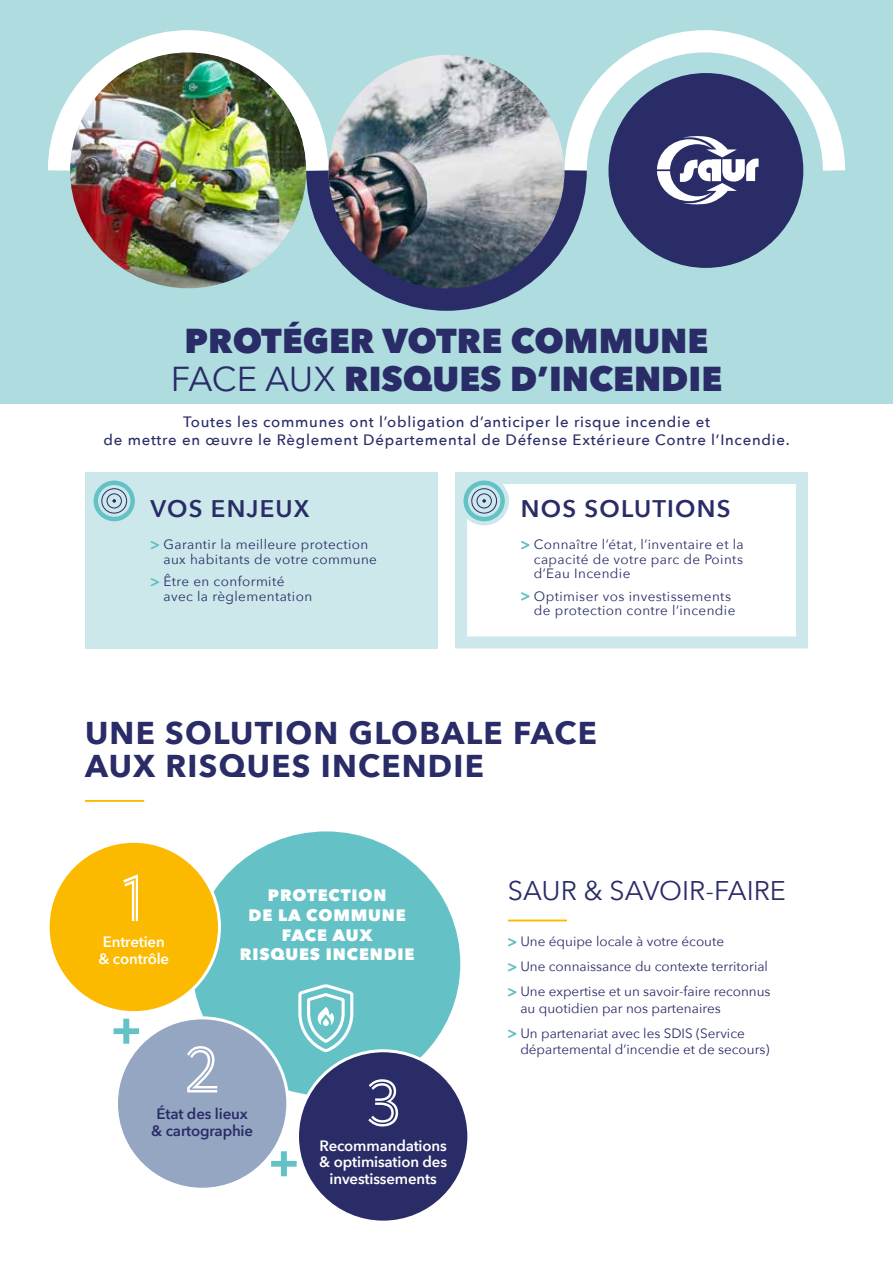
<style>
.page{position:relative;width:893px;height:1263px;background:#fff}
.page>*{position:absolute;margin:0;border:0;box-sizing:border-box;transform-origin:0 0}
.t1{font:800 34.5px/38px "Avenir Next";color:#292c67;text-align:center}
.t2{font:700 31.5px/33px "Avenir Next";letter-spacing:.04em;color:#292c67}
.t3{font:27px "Avenir Next";color:#292c67}
.t4{font:600 24px "Avenir Next";letter-spacing:.05em;color:#292c67}
.t5{font:800 16.5px/19.8px "Avenir Next";letter-spacing:.05em;color:#fff;text-align:center}
.t6{font:500 15px/18px "Avenir Next";letter-spacing:.05em;color:#292c67;text-align:center}
.t7{font:600 15px/16.5px "Avenir Next";letter-spacing:-.01em;color:#fff}
.t8{font:600 15px/16.5px "Avenir Next";letter-spacing:-.01em;color:#292c67;text-align:center}
.t9{font:13.5px/25px "Avenir Next";letter-spacing:.01em;color:#292c67}
.t10{font:13.5px/14.2px "Avenir Next";letter-spacing:.03em;color:#292c67}
.s1{font-weight:400}
</style>
<div class="page">
<div style="left:455px;top:472px;width:353px;height:176px;border:12px solid #cde8ea"></div>
<div style="left:0;top:0;width:893px;height:404px;background:#afdcdf"></div>
<hr style="left:508px;top:919px;width:59px;height:2px;background:#fbba00">
<svg style="left:508px;top:938px;width:9px;height:9px"></svg>
<svg style="left:508px;top:963px;width:9px;height:9px"></svg>
<svg style="left:508px;top:988px;width:9px;height:9px"></svg>
<svg style="left:508px;top:1029px;width:9px;height:9px"></svg>
<div style="left:85px;top:472px;width:353px;height:176px;background:#cde8ea"></div>
<hr style="left:85px;top:800px;width:59px;height:2px;background:#fbba00">
<svg style="left:459px;top:476px;width:50px;height:49px"></svg>
<div style="left:190px;top:829px;width:273px;height:269px;background:#64c2c7;border-radius:50%"></div>
<div style="left:94px;top:480px;width:41px;height:41px;border:4px solid #64c2c7;border-radius:50%"></div>
<div style="left:101px;top:488px;width:26px;height:26px;border:1px solid #292c67;border-radius:50%"></div>
<div style="left:107px;top:493px;width:15px;height:15px;border:1px solid #292c67;border-radius:50%"></div>
<svg style="left:112px;top:499px;width:4px;height:4px"></svg>
<div style="left:463px;top:480px;width:42px;height:41px;border:4px solid #64c2c7;border-radius:50%"></div>
<div style="left:471px;top:488px;width:26px;height:26px;border:1px solid #292c67;border-radius:50%"></div>
<div style="left:476px;top:493px;width:16px;height:15px;border:1px solid #292c67;border-radius:50%"></div>
<svg style="left:482px;top:499px;width:4px;height:4px"></svg>
<div style="left:48px;top:841px;width:171px;height:172px;background:#fbba00;border-radius:50%"></div>
<div style="left:116px;top:1018px;width:172px;height:171px;background:#94a6c2;border-radius:50%"></div>
<div style="left:297px;top:1051px;width:172px;height:171px;background:#292c67;border-radius:50%"></div>
<svg style="left:298px;top:984px;width:55px;height:68px"></svg>
<svg style="left:150px;top:541px;width:10px;height:9px"></svg>
<svg style="left:150px;top:578px;width:10px;height:9px"></svg>
<svg style="left:521px;top:541px;width:9px;height:9px"></svg>
<svg style="left:521px;top:592px;width:9px;height:9px"></svg>
<img style="left:340px;top:55px;width:213px;height:93px">
<img style="left:70px;top:52px;width:236px;height:236px;border-radius:118px">
<div style="left:609px;top:74px;width:194px;height:193px;background:#292c67;border-radius:50%"></div>
<svg style="left:553px;top:30px;width:293px;height:163px"></svg>
<img style="left:295px;top:148px;width:303px;height:163px">
<img style="left:47px;top:30px;width:293px;height:163px">
<svg style="left:657px;top:135px;width:102px;height:70px"></svg>
<svg style="left:123px;top:874px;width:15px;height:47px"></svg>
<svg style="left:187px;top:1046px;width:30px;height:46px"></svg>
<svg style="left:368px;top:1079px;width:30px;height:47px"></svg>
<svg style="left:114px;top:1019px;width:25px;height:25px"></svg>
<svg style="left:271px;top:1151px;width:26px;height:25px"></svg>
<h1 class="t1" style="left:171px;top:322px;width:553px">PROTÉGER VOTRE COMMUNE<br><span class="s1">FACE AUX</span> RISQUES D’INCENDIE</h1>
<p class="t6" style="left:104px;top:413px;width:688px">Toutes les communes ont l’obligation d’anticiper le risque incendie et<br>de mettre en œuvre le Règlement Départemental de Défense Extérieure Contre l’Incendie.</p>
<h3 class="t4" style="left:151px;top:488px;width:161px">VOS ENJEUX</h3>
<h3 class="t4" style="left:521px;top:488px;width:211px">NOS SOLUTIONS</h3>
<p class="t10" style="left:163px;top:537px;width:215px">Garantir la meilleure protection aux habitants de votre commune</p>
<p class="t10" style="left:163px;top:574px;width:150px">Être en conformité avec la règlementation</p>
<p class="t9" style="left:534px;top:537px;width:212px;line-height:14.2px;text-align:justify">Connaître l’état, l’inventaire et la capacité de votre parc de Points d’Eau Incendie</p>
<p class="t10" style="left:534px;top:588px;width:203px">Optimiser vos investissements de protection contre l’incendie</p>
<h2 class="t2" style="left:85px;top:716px;width:513px">UNE SOLUTION GLOBALE FACE<br>AUX RISQUES INCENDIE</h2>
<p class="t7" style="left:98px;top:933px;width:72px">Entretien &amp; contrôle</p>
<p class="t5" style="left:240px;top:885px;width:176px">PROTECTION<br>DE LA COMMUNE<br>FACE AUX<br>RISQUES INCENDIE</p>
<p class="t8" style="left:151px;top:1105px;width:103px">État des lieux &amp; cartographie</p>
<p class="t7" style="left:319px;top:1137px;width:129px;text-align:center">Recommandations &amp; optimisation des investissements</p>
<h3 class="t3" style="left:508px;top:868px;width:280px">SAUR &amp; SAVOIR-FAIRE</h3>
<p class="t9" style="left:520px;top:929px;width:252px">Une équipe locale à votre écoute<br>Une connaissance du contexte territorial<br>Une expertise et un savoir-faire reconnus</p>
<p class="t9" style="left:520px;top:995px;width:226px">au quotidien par nos partenaires<br>Un partenariat avec les SDIS (Service</p>
<p class="t9" style="left:520px;top:1037px;width:251px">départemental d’incendie et de secours)</p>
</div>
